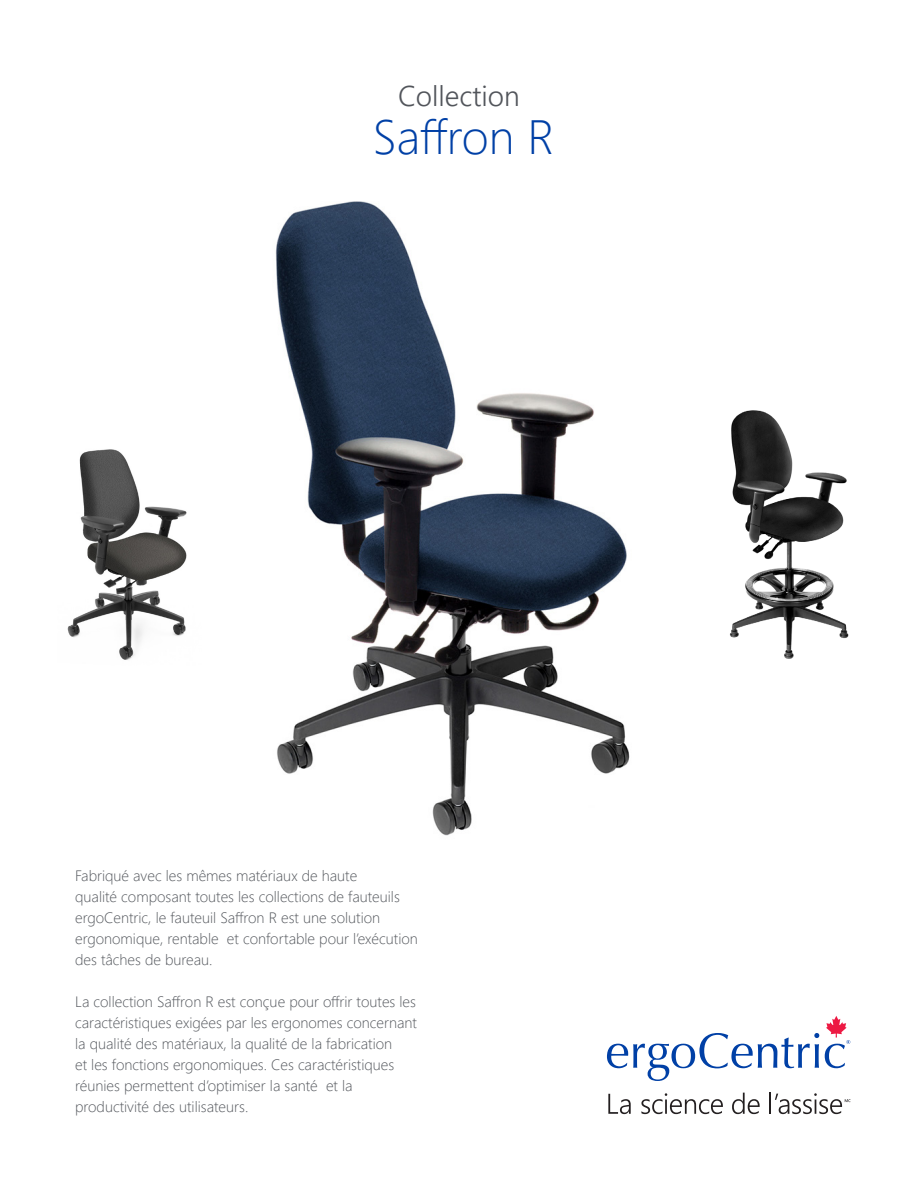
<style>
.page{position:relative;width:918px;height:1188px;background:#fff}
.page>*{position:absolute;margin:0;border:0;box-sizing:border-box;transform-origin:0 0}
.t1{font:48px "Webly Sleek UI Light";color:#0040a6}
.t2{font:28.5px "Webly Sleek UI Semilight";color:#52555b}
.t3{font:15px/21px "Webly Sleek UI Light";color:#52555b}
</style>
<div class="page">
<svg style="left:608px;top:1094px;width:23px;height:20px"></svg>
<svg style="left:641px;top:1093px;width:82px;height:21px"></svg>
<svg style="left:732px;top:1093px;width:28px;height:21px"></svg>
<svg style="left:770px;top:1093px;width:80px;height:21px"></svg>
<svg style="left:607px;top:1033px;width:212px;height:48px"></svg>
<svg style="left:825px;top:1016px;width:25px;height:52px"></svg>
<img style="left:67px;top:449px;width:120px;height:211px">
<img style="left:730px;top:410px;width:119px;height:249px">
<img style="left:275px;top:201px;width:355px;height:635px">
<h2 class="t2" style="left:398px;top:75px;width:123px">Collection</h2>
<h1 class="t1" style="left:373px;top:101px;width:183px">Saffron R</h1>
<p class="t3" style="left:75px;top:865px;width:344px">Fabriqué avec les mêmes matériaux de haute<br>qualité composant toutes les collections de fauteuils ergoCentric, le fauteuil Saffron R est une solution ergonomique, rentable et confortable pour l’exécution des tâches de bureau.</p>
<p class="t3" style="left:75px;top:991px;width:343px">La collection Saffron R est conçue pour offrir toutes les caractéristiques exigées par les ergonomes concernant la qualité des matériaux, la qualité de la fabrication<br>et les fonctions ergonomiques. Ces caractéristiques réunies permettent d’optimiser la santé et la productivité des utilisateurs.</p>
</div>
